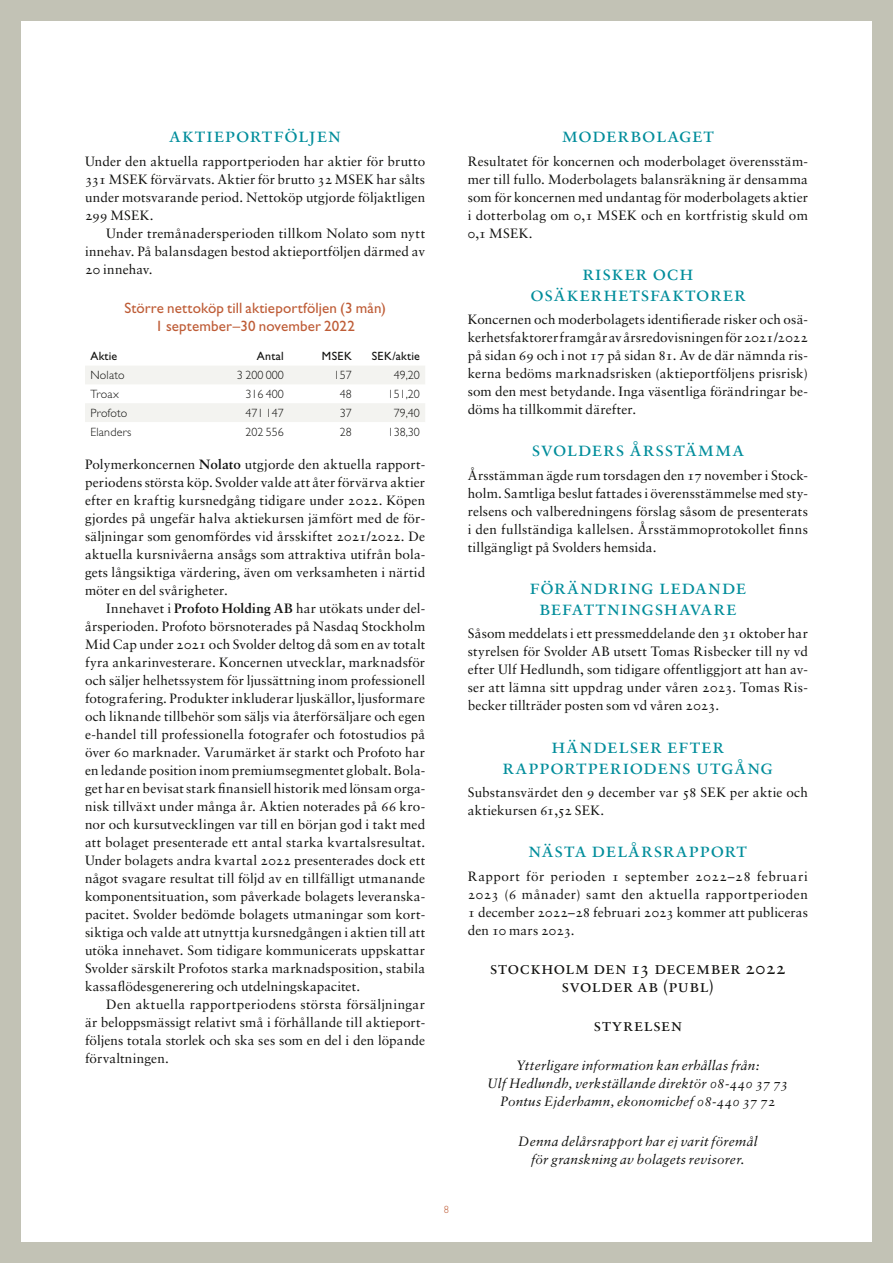
<style>
.page{position:relative;width:893px;height:1263px;background:#c2c2b5}
.page>*{position:absolute;margin:0;border:0;box-sizing:border-box;transform-origin:0 0}
.t1{font:21px/21px "Sabon LT Std";letter-spacing:.03em;color:#008d9b;text-align:center}
.t2{font:18px/18px "Sabon LT Std";letter-spacing:.025em;color:#11110f;text-align:center}
.t3{font:15px/18px "Gill Sans Std";letter-spacing:.01em;color:#be5c36;text-align:center}
.t4{font:13.5px/18px "Sabon LT Std";letter-spacing:.015em;color:#11110f;text-align:justify}
.t5{font:italic 13.5px/18px "Sabon LT Std";letter-spacing:.015em;color:#11110f;text-align:center}
.t6{font:300 12px "Gill Sans Std";color:#11110f}
.t7{font:12px "Gill Sans Std";letter-spacing:.02em;color:#11110f}
.t8{font:300 12px "Gill Sans Std";letter-spacing:.02em;color:#11110f}
.t9{font:300 10.5px "Gill Sans Std";color:#be5c36}
.s1{font-weight:700}
</style>
<div class="page">
<div style="left:21px;top:21px;width:851px;height:1221px;background:#fff"></div>
<svg style="left:85px;top:366px;width:340px;height:56px"></svg>
<h1 class="t1" style="left:169px;top:124px;width:173px">aktieportföljen</h1>
<p class="t4" style="left:85px;top:152px;width:342px">Under den aktuella rapportperioden har aktier för brutto 331 MSEK förvärvats. Aktier för brutto 32 MSEK har sålts under motsvarande period. Nettoköp utgjorde följaktligen 299 MSEK.</p>
<p class="t4" style="left:85px;top:224px;width:342px;text-indent:21px">Under tremånadersperioden tillkom Nolato som nytt innehav. På balansdagen bestod aktieportföljen därmed av 20 innehav.</p>
<p class="t3" style="left:124px;top:299px;width:263px">Större nettoköp till aktieportföljen (3 mån)<br>1 september–30 november 2022</p>
<p class="t7" style="left:90px;top:349px;width:29px">Aktie</p>
<p class="t7" style="left:257px;top:349px;width:28px">Antal</p>
<p class="t7" style="left:322px;top:349px;width:31px">MSEK</p>
<p class="t7" style="left:372px;top:349px;width:50px">SEK/aktie</p>
<p class="t6" style="left:90px;top:368px;width:36px">Nolato</p>
<p class="t6" style="left:237px;top:368px;width:49px">3 200 000</p>
<p class="t6" style="left:334px;top:368px;width:19px">157</p>
<p class="t6" style="left:394px;top:368px;width:28px">49,20</p>
<p class="t6" style="left:90px;top:387px;width:30px">Troax</p>
<p class="t6" style="left:245px;top:387px;width:40px">316 400</p>
<p class="t6" style="left:340px;top:387px;width:13px">48</p>
<p class="t6" style="left:388px;top:387px;width:34px">151,20</p>
<p class="t6" style="left:90px;top:406px;width:39px">Profoto</p>
<p class="t6" style="left:245px;top:406px;width:40px">471 147</p>
<p class="t6" style="left:340px;top:406px;width:13px">37</p>
<p class="t6" style="left:394px;top:406px;width:28px">79,40</p>
<p class="t8" style="left:90px;top:425px;width:43px">Elanders</p>
<p class="t6" style="left:245px;top:425px;width:40px">202 556</p>
<p class="t6" style="left:340px;top:425px;width:13px">28</p>
<p class="t6" style="left:388px;top:425px;width:34px">138,30</p>
<p class="t4" style="left:85px;top:456px;width:342px">Polymerkoncernen <span class="s1">Nolato</span> utgjorde den aktuella rapport&shy;periodens största köp. Svolder valde att åter förvärva aktier efter en kraftig kursnedgång tidigare under 2022. Köpen gjordes på ungefär halva aktiekursen jämfört med de för&shy;säljningar som genomfördes vid årsskiftet 2021/2022. De aktuella kursnivåerna ansågs som attraktiva utifrån bola&shy;gets långsiktiga värdering, även om verksamheten i närtid möter en del svårigheter.</p>
<p class="t4" style="left:85px;top:600px;width:342px;text-indent:21px">Innehavet i <span class="s1">Profoto Holding AB</span> har utökats under del&shy;årsperioden. Profoto börsnoterades på Nasdaq Stockholm Mid Cap under 2021 och Svolder deltog då som en av totalt fyra ankarinvesterare. Koncernen utvecklar, marknadsför och säljer helhetssystem för ljussättning inom professionell fotografering. Produkter inkluderar ljuskällor, ljusformare och liknande tillbehör som säljs via återförsäljare och egen e-handel till professionella fotografer och fotostudios på över 60 marknader. Varumärket är starkt och Profoto har en ledande position inom premiumsegmentet globalt. Bola&shy;get har en bevisat stark finansiell historik med lönsam orga&shy;nisk tillväxt under många år. Aktien noterades på 66 kro&shy;nor och kursutvecklingen var till en början god i takt med att bolaget presenterade ett antal starka kvartalsresultat.<br>Under bolagets andra kvartal 2022 presenterades dock ett något svagare resultat till följd av en tillfälligt utmanande komponentsituation, som påverkade bolagets leveranska&shy;pacitet. Svolder bedömde bolagets utmaningar som kort&shy;siktiga och valde att utnyttja kursnedgången i aktien till att utöka innehavet. Som tidigare kommunicerats uppskattar Svolder särskilt Profotos starka marknadsposition, stabila kassaflödesgenerering och utdelningskapacitet.</p>
<p class="t4" style="left:85px;top:995px;width:342px;text-indent:21px">Den aktuella rapportperiodens största försäljningar är beloppsmässigt relativt små i förhållande till aktieport&shy;följens totala storlek och ska ses som en del i den löpande förvaltningen.</p>
<p class="t9" style="left:444px;top:1204px;width:7px">8</p>
<h1 class="t1" style="left:562px;top:124px;width:153px">moderbolaget</h1>
<p class="t4" style="left:468px;top:152px;width:342px">Resultatet för koncernen och moderbolaget överensstäm&shy;mer till fullo. Moderbolagets balansräkning är densamma som för koncernen med undantag för moderbolagets aktier i dotterbolag om 0,1 MSEK och en kortfristig skuld om 0,1 MSEK.</p>
<h1 class="t1" style="left:530px;top:262px;width:217px">risker och osäkerhetsfaktorer</h1>
<p class="t4" style="left:468px;top:310px;width:342px">Koncernen och moderbolagets identifierade risker och osä&shy;kerhetsfaktorer framgår av årsredovisningen för 2021/2022 på sidan 69 och i not 17 på sidan 81. Av de där nämnda ris&shy;kerna bedöms marknadsrisken (aktieportföljens prisrisk) som den mest betydande. Inga väsentliga förändringar be&shy;döms ha tillkommit därefter.</p>
<h1 class="t1" style="left:531px;top:438px;width:214px">Svolders årsstämma</h1>
<p class="t4" style="left:468px;top:466px;width:342px">Årsstämman ägde rum torsdagen den 17 november i Stock&shy;holm. Samtliga beslut fattades i överensstämmelse med sty&shy;relsens och valberedningens förslag såsom de presenterats i den fullständiga kallelsen. Årsstämmoprotokollet finns tillgängligt på Svolders hemsida.</p>
<h1 class="t1" style="left:529px;top:576px;width:218px">Förändring ledande befattningshavare</h1>
<p class="t4" style="left:468px;top:624px;width:342px">Såsom meddelats i ett pressmeddelande den 31 oktober har styrelsen för Svolder AB utsett Tomas Risbecker till ny vd efter Ulf Hedlundh, som tidigare offentliggjort att han av&shy;ser att lämna sitt uppdrag under våren 2023. Tomas Ris&shy;becker tillträder posten som vd våren 2023.</p>
<h1 class="t1" style="left:503px;top:734px;width:272px">händelser efter rapportperiodens utgång</h1>
<p class="t4" style="left:468px;top:783px;width:342px">Substansvärdet den 9 december var 58 SEK per aktie och aktiekursen 61,52 SEK.</p>
<h1 class="t1" style="left:529px;top:839px;width:220px">Nästa delårsrapport</h1>
<p class="t4" style="left:468px;top:867px;width:342px">Rapport för perioden 1 september 2022–28 februari 2023 (6 månader) samt den aktuella rapportperioden 1 december 2022–28 februari 2023 kommer att publiceras den 10 mars 2023.</p>
<h2 class="t2" style="left:490px;top:958px;width:298px">stockholm den 13 december 2022 svolder ab (publ)</h2>
<h2 class="t2" style="left:594px;top:1015px;width:90px">styrelsen</h2>
<p class="t5" style="left:487px;top:1056px;width:303px">Ytterligare information kan erhållas från:<br>Ulf Hedlundh, verkställande direktör 08-440 37 73<br>Pontus Ejderhamn, ekonomichef 08-440 37 72</p>
<p class="t5" style="left:518px;top:1132px;width:241px">Denna delårsrapport har ej varit föremål för granskning av bolagets revisorer.</p>
</div>
